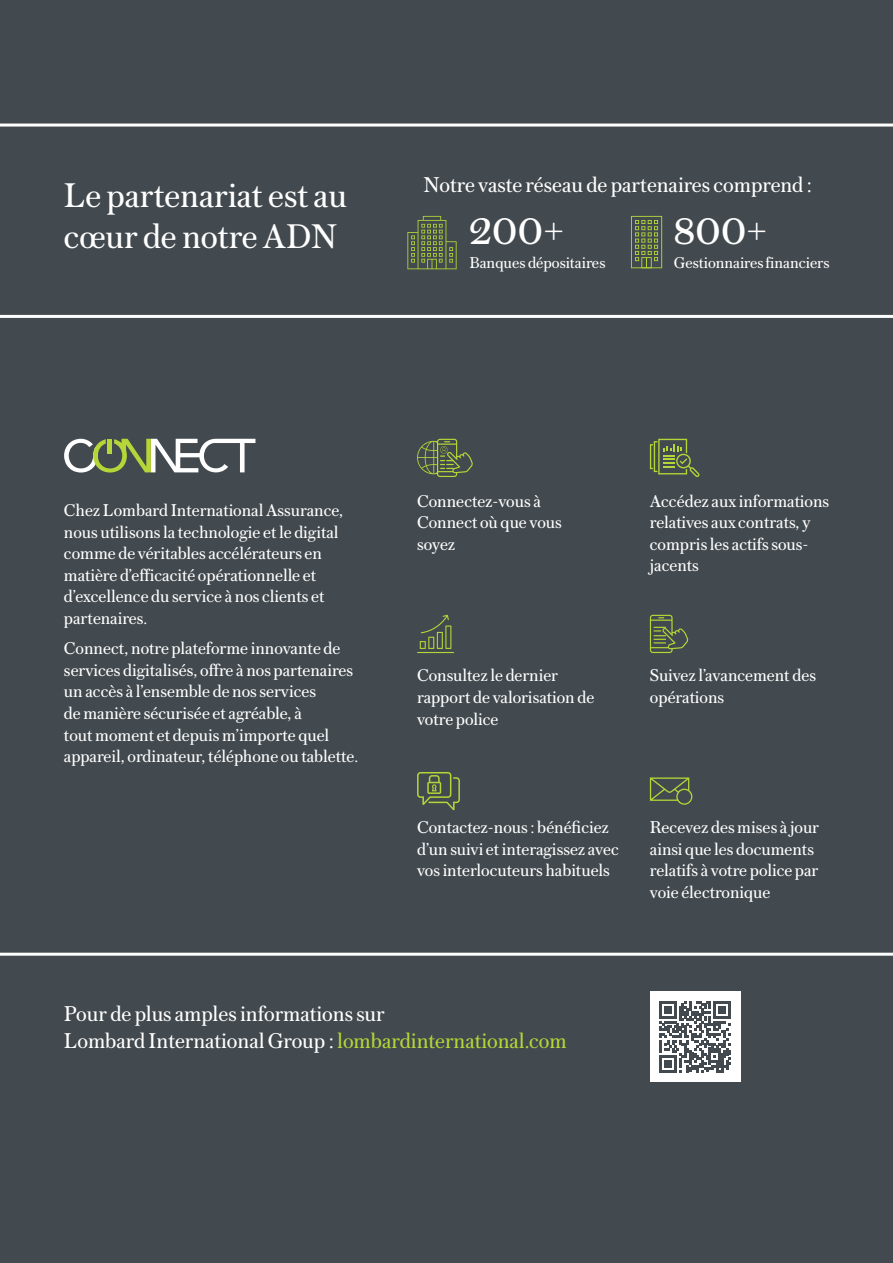
<style>
.page{position:relative;width:893px;height:1263px;background:#434a4f}
.page>*{position:absolute;margin:0;border:0;box-sizing:border-box;transform-origin:0 0}
.t1{font:48px "Austin Text";color:#fff}
.t2{font:36px/40.5px "Austin Text";color:#fff}
.t3{font:22.5px/27px "Austin Text";color:#fff}
.t4{font:18px/21.6px "Austin Text";color:#fff}
.t5{font:16.5px "Austin Text";color:#fff}
.s1{font-weight:600}
.s2{color:#b6d538}
</style>
<div class="page">
<svg style="left:650px;top:439px;width:49px;height:38px"></svg>
<svg style="left:417px;top:772px;width:43px;height:38px"></svg>
<svg style="left:650px;top:615px;width:38px;height:38px"></svg>
<svg style="left:420px;top:615px;width:31px;height:34px"></svg>
<hr style="left:417px;top:652px;width:37px;height:1px;background:#b6d538">
<svg style="left:417px;top:439px;width:56px;height:38px"></svg>
<svg style="left:650px;top:777px;width:42px;height:28px"></svg>
<svg style="left:64px;top:439px;width:191px;height:33px"></svg>
<div style="left:650px;top:991px;width:91px;height:91px;background:#fff"></div>
<svg style="left:659px;top:1001px;width:72px;height:71px"></svg>
<hr style="left:0;top:124px;width:893px;height:3px;background:#fff">
<svg style="left:407px;top:216px;width:50px;height:53px"></svg>
<svg style="left:631px;top:216px;width:31px;height:52px"></svg>
<hr style="left:0;top:315px;width:893px;height:3px;background:#fff">
<hr style="left:0;top:953px;width:893px;height:3px;background:#fff">
<h2 class="t2" style="left:64px;top:174px;width:285px">Le partenariat est au cœur de notre ADN</h2>
<p class="t3" style="left:424px;top:170px;width:390px">Notre vaste réseau de partenaires comprend :</p>
<h1 class="t1" style="left:469px;top:196px;width:97px">200<span class="s1">+</span></h1>
<p class="t5" style="left:469px;top:252px;width:137px">Banques dépositaires</p>
<h1 class="t1" style="left:674px;top:196px;width:95px">800<span class="s1">+</span></h1>
<p class="t5" style="left:674px;top:252px;width:157px">Gestionnaires financiers</p>
<p class="t4" style="left:64px;top:499px;width:281px">Chez Lombard International Assurance, nous utilisons la technologie et le digital comme de véritables accélérateurs en matière d’efficacité opérationnelle et d’excellence du service à nos clients et partenaires.</p>
<p class="t4" style="left:64px;top:637px;width:296px">Connect, notre plateforme innovante de services digitalisés, offre à nos partenaires un accès à l’ensemble de nos services<br>de manière sécurisée et agréable, à<br>tout moment et depuis m’importe quel appareil, ordinateur, téléphone ou tablette.</p>
<p class="t4" style="left:417px;top:489px;width:146px">Connectez-vous à<br>Connect où que vous soyez</p>
<p class="t4" style="left:650px;top:489px;width:181px">Accédez aux informations relatives aux contrats, y compris les actifs sous&shy;jacents</p>
<p class="t4" style="left:417px;top:664px;width:179px">Consultez le dernier rapport de valorisation de votre police</p>
<p class="t4" style="left:650px;top:664px;width:167px">Suivez l’avancement des opérations</p>
<p class="t4" style="left:417px;top:816px;width:203px">Contactez-nous : bénéficiez d’un suivi et interagissez avec vos interlocuteurs habituels</p>
<p class="t4" style="left:650px;top:816px;width:171px">Recevez des mises à jour ainsi que les documents relatifs à votre police par voie électronique</p>
<p class="t3" style="left:64px;top:1000px;width:504px">Pour de plus amples informations sur<br>Lombard International Group : <span class="s2">lombardinternational.com</span></p>
</div>
